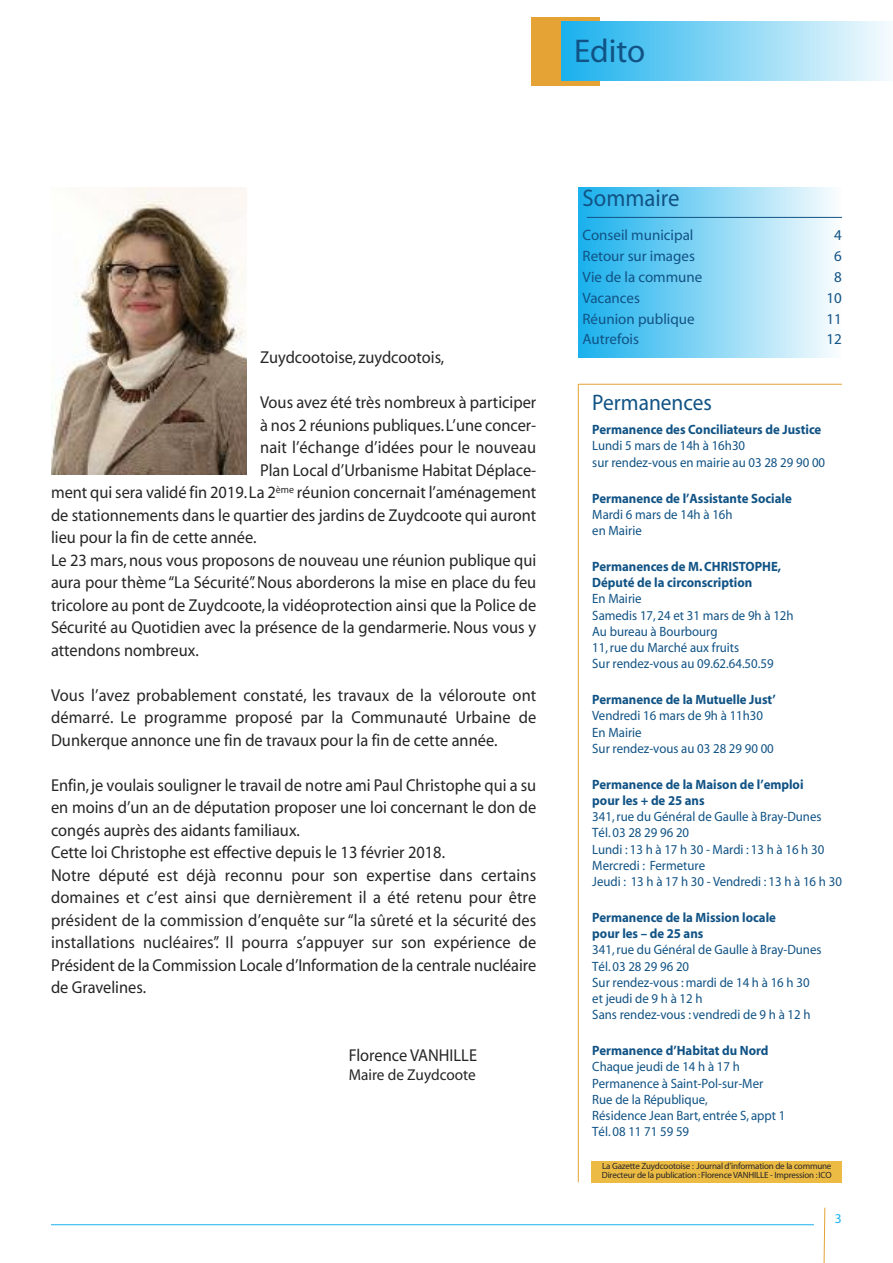
<style>
.page{position:relative;width:893px;height:1263px;background:#fff}
.page>*{position:absolute;margin:0;border:0;box-sizing:border-box;transform-origin:0 0}
.t1{font:33px "Myriad";letter-spacing:-.005em;color:#115385}
.t2{font:24px "Myriad";color:#115385;scale:.95 1}
.t3{font:22.5px "Myriad";color:#115385;scale:.95 1}
.t4{font:17.25px/22.5px "Myriad";color:#272526;text-align:justify;scale:.95 1}
.t5{font:15.75px "Myriad";color:#272526}
.t6{font:15px "Myriad";color:#115385}
.t7{font:13.5px/16.2px "Myriad";color:#115385;scale:.95 1}
.t8{font:700 13.5px/16.2px "Myriad";color:#115385;scale:.95 1}
.t9{font:13.5px "Myriad";color:#1ab1ed}
.t10{font:9px/9px "Myriad";letter-spacing:-.02em;color:#272526}
</style>
<div class="page">
<div style="left:531px;top:17px;width:69px;height:68px;background:#e4a334"></div>
<div style="left:561px;top:21px;width:332px;height:60px;background:linear-gradient(to right,#19b1ed,#f6fbfd)"></div>
<hr style="left:51px;top:1224px;width:763px;height:1px;background:#1ab1ed">
<svg style="left:823px;top:1207px;width:3px;height:56px"></svg>
<div style="left:592px;top:1161px;width:250px;height:21px;background:#ecbb44"></div>
<div style="left:578px;top:187px;width:264px;height:171px;background:linear-gradient(to right,#19b1ed,#fbfdfe)"></div>
<hr style="left:578px;top:384px;width:264px;height:1px;background:#e4a334">
<hr style="left:587px;top:217px;width:255px;height:1px;background:#115385">
<hr style="left:578px;top:384px;width:1px;height:798px;background:#e4a334">
<img style="left:51px;top:187px;width:196px;height:287px">
<h1 class="t1" style="left:574px;top:38px;width:73px">Edito</h1>
<p class="t4" style="left:260px;top:348px;width:195px">Zuydcootoise, zuydcootois,</p>
<p class="t4" style="left:260px;top:393px;width:292px">Vous avez été très nombreux à participer</p>
<p class="t4" style="left:260px;top:415px;width:292px">à nos 2 réunions publiques.L’une concer-</p>
<p class="t4" style="left:260px;top:438px;width:292px">nait l’échange d’idées pour le nouveau</p>
<p class="t4" style="left:260px;top:460px;width:292px">Plan Local d’Urbanisme Habitat Déplace-</p>
<p class="t4" style="left:51px;top:483px;width:512px">ment qui sera validé fin 2019.La 2<sup>ème</sup> réunion concernait l’aménagement</p>
<p class="t4" style="left:51px;top:505px;width:512px">de stationnements dans le quartier des jardins de Zuydcoote qui auront</p>
<p class="t4" style="left:51px;top:528px;width:218px">lieu pour la fin de cette année.</p>
<p class="t4" style="left:51px;top:550px;width:512px">Le 23 mars,nous vous proposons de nouveau une réunion publique qui</p>
<p class="t4" style="left:51px;top:573px;width:512px">aura pour thème “La Sécurité”. Nous aborderons la mise en place du feu</p>
<p class="t4" style="left:51px;top:595px;width:512px">tricolore au pont de Zuydcoote, la vidéoprotection ainsi que la Police de</p>
<p class="t4" style="left:51px;top:618px;width:512px">Sécurité au Quotidien avec la présence de la gendarmerie. Nous vous y</p>
<p class="t4" style="left:51px;top:640px;width:157px">attendons nombreux.</p>
<p class="t4" style="left:51px;top:685px;width:512px">Vous l’avez probablement constaté, les travaux de la véloroute ont démarré. Le programme proposé par la Communauté Urbaine de Dunkerque annonce une fin de travaux pour la fin de cette année.</p>
<p class="t4" style="left:51px;top:775px;width:512px;text-align:left">Enfin, je voulais souligner le travail de notre ami Paul Christophe qui a su en moins d’un an de députation proposer une loi concernant le don de congés auprès des aidants familiaux.<br>Cette loi Christophe est effective depuis le 13 février 2018.<br>Notre député est déjà reconnu pour son expertise dans certains domaines et c’est ainsi que dernièrement il a été retenu pour être président de la commission d’enquête sur “la sûreté et la sécurité des installations nucléaires”. Il pourra s’appuyer sur son expérience de Président de la Commission Locale d’Information de la centrale nucléaire de Gravelines.</p>
<p class="t4" style="left:349px;top:1045px;width:137px">Florence VANHILLE</p>
<p class="t5" style="left:349px;top:1069px;width:129px">Maire de Zuydcoote</p>
<h2 class="t2" style="left:583px;top:189px;width:104px">Sommaire</h2>
<p class="t6" style="left:583px;top:230px;width:112px">Conseil municipal</p>
<p class="t6" style="left:834px;top:230px;width:9px">4</p>
<p class="t6" style="left:583px;top:251px;width:114px">Retour sur images</p>
<p class="t6" style="left:834px;top:251px;width:9px">6</p>
<p class="t6" style="left:583px;top:272px;width:121px">Vie de la commune</p>
<p class="t6" style="left:834px;top:272px;width:9px">8</p>
<p class="t6" style="left:583px;top:293px;width:59px">Vacances</p>
<p class="t6" style="left:826px;top:293px;width:17px">10</p>
<p class="t6" style="left:583px;top:314px;width:114px">Réunion publique</p>
<p class="t6" style="left:826px;top:314px;width:17px">11</p>
<p class="t6" style="left:583px;top:333px;width:58px">Autrefois</p>
<p class="t6" style="left:826px;top:333px;width:17px">12</p>
<h3 class="t3" style="left:592px;top:394px;width:128px">Permanences</h3>
<p class="t8" style="left:592px;top:423px;width:243px">Permanence des Conciliateurs de Justice</p>
<p class="t7" style="left:592px;top:439px;width:247px">Lundi 5 mars de 14h à 16h30<br>sur rendez-vous en mairie au 03 28 29 90 00</p>
<p class="t8" style="left:592px;top:491px;width:212px">Permanence de l’Assistante Sociale</p>
<p class="t7" style="left:592px;top:507px;width:149px">Mardi 6 mars de 14h à 16h en Mairie</p>
<p class="t8" style="left:592px;top:559px;width:200px">Permanences de M.CHRISTOPHE,<br>Député de la circonscription</p>
<p class="t7" style="left:592px;top:592px;width:213px">En Mairie<br>Samedis 17, 24 et 31 mars de 9h à 12h<br>Au bureau à Bourbourg<br>11,rue du Marché aux fruits<br>Sur rendez-vous au 09.62.64.50.59</p>
<p class="t8" style="left:592px;top:693px;width:195px">Permanence de la Mutuelle Just’</p>
<p class="t7" style="left:592px;top:709px;width:193px">Vendredi 16 mars de 9h à 11h30<br>En Mairie<br>Sur rendez-vous au 03 28 29 90 00</p>
<p class="t8" style="left:592px;top:777px;width:224px">Permanence de la Maison de l’emploi pour les + de 25 ans</p>
<p class="t7" style="left:592px;top:810px;width:264px">341,rue du Général de Gaulle à Bray-Dunes<br>Tél. 03 28 29 96 20<br>Lundi:13hà17h30-Mardi:13hà16h30<br>Mercredi : Fermeture<br>Jeudi : 13 h à 17 h 30 - Vendredi : 13 h à 16 h 30</p>
<p class="t8" style="left:592px;top:910px;width:195px">Permanence de la Mission locale pour les – de 25 ans</p>
<p class="t7" style="left:592px;top:943px;width:243px">341,rue du Général de Gaulle à Bray-Dunes<br>Tél. 03 28 29 96 20<br>Sur rendez-vous : mardi de 14 h à 16 h 30 etjeudide9hà12h<br>Sans rendez-vous : vendredi de 9 h à 12 h</p>
<p class="t8" style="left:592px;top:1044px;width:187px">Permanence d’Habitat du Nord</p>
<p class="t7" style="left:592px;top:1060px;width:205px">Chaque jeudi de 14 h à 17 h<br>Permanence à Saint-Pol-sur-Mer<br>Rue de la République,<br>Résidence Jean Bart, entrée S, appt 1<br>Tél. 08 11 71 59 59</p>
<p class="t10" style="left:602px;top:1162px;width:231px">La Gazette Zuydcootoise : Journal d’information de la commune<br>Directeur de la publication :Florence VANHILLE - Impression :ICO</p>
<p class="t9" style="left:835px;top:1214px;width:8px">3</p>
</div>
